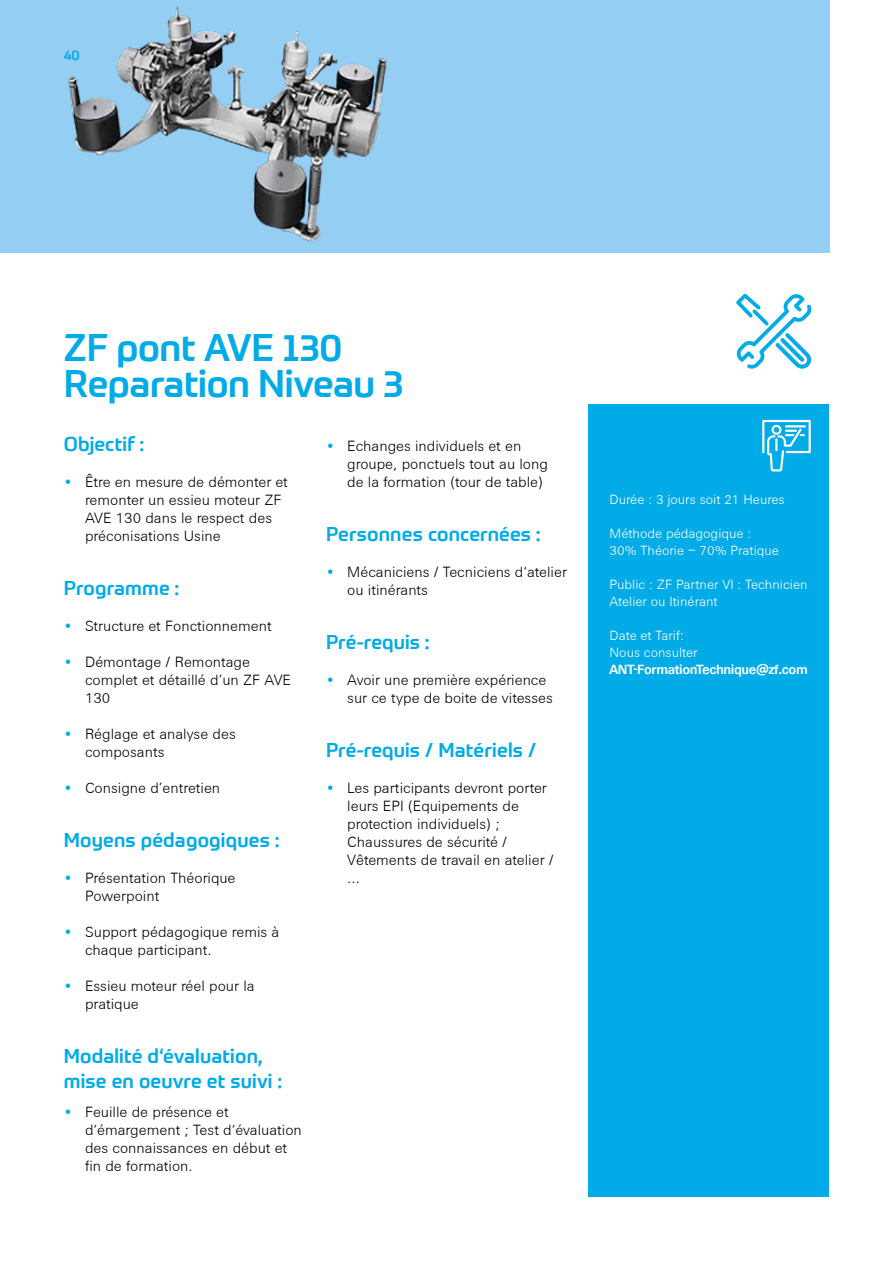
<style>
.page{position:relative;width:893px;height:1263px;background:#fff}
.page>*{position:absolute;margin:0;border:0;box-sizing:border-box;transform-origin:0 0}
.t1{font:500 37.5px/36px "ZF Prometo";letter-spacing:-.01em;color:#00abe7}
.t2{font:500 19.5px/25.2px "ZF Prometo";letter-spacing:.01em;color:#00abe7}
.t3{font:300 15px/18px "ZF Sans";color:#000}
.t4{font:300 13.5px/17.1px "ZF Sans";color:#fff}
.t5{font:700 13.5px "ZF Sans";letter-spacing:-.03em;color:#fff}
.t6{font:500 13.5px "ZF Prometo";color:#00abe7}
.s1{color:#00abe7}
</style>
<div class="page">
<div style="left:0;top:0;width:829px;height:253px;background:#94cef2"></div>
<img style="left:68px;top:6px;width:319px;height:237px">
<div style="left:588px;top:405px;width:241px;height:792px;background:#00abe7"></div>
<svg style="left:762px;top:420px;width:49px;height:51px"></svg>
<svg style="left:736px;top:294px;width:76px;height:75px"></svg>
<p class="t6" style="left:64px;top:47px;width:18px">40</p>
<h1 class="t1" style="left:64px;top:329px;width:341px">ZF pont AVE 130<br>Reparation Niveau 3</h1>
<h2 class="t2" style="left:64px;top:431px;width:82px">Objectif :</h2>
<p class="t3" style="left:85px;top:473px;width:204px;text-indent:-21px"><span class="s1">•</span> Être en mesure de démonter et remonter un essieu moteur ZF<br>AVE 130 dans le respect des préconisations Usine</p>
<h2 class="t2" style="left:64px;top:575px;width:117px">Programme :</h2>
<p class="t3" style="left:64px;top:617px;width:210px"><span class="s1">•</span> Structure et Fonctionnement</p>
<p class="t3" style="left:85px;top:653px;width:207px;text-indent:-21px"><span class="s1">•</span> Démontage / Remontage complet et détaillé d’un ZF AVE<br>130</p>
<p class="t3" style="left:85px;top:725px;width:152px;text-indent:-21px"><span class="s1">•</span> Réglage et analyse des composants</p>
<p class="t3" style="left:64px;top:779px;width:158px"><span class="s1">•</span> Consigne d’entretien</p>
<h2 class="t2" style="left:64px;top:827px;width:217px">Moyens pédagogiques :</h2>
<p class="t3" style="left:85px;top:869px;width:152px;text-indent:-21px"><span class="s1">•</span> Présentation Théorique<br>Powerpoint</p>
<p class="t3" style="left:85px;top:923px;width:196px;text-indent:-21px"><span class="s1">•</span> Support pédagogique remis à chaque participant.</p>
<p class="t3" style="left:85px;top:977px;width:171px;text-indent:-21px"><span class="s1">•</span> Essieu moteur réel pour la pratique</p>
<h2 class="t2" style="left:64px;top:1043px;width:220px">Modalité d‘évaluation, mise en oeuvre et suivi :</h2>
<p class="t3" style="left:85px;top:1103px;width:218px;text-indent:-21px"><span class="s1">•</span> Feuille de présence et d‘émargement ; Test d‘évaluation des connaissances en début et fin de formation.</p>
<p class="t3" style="left:347px;top:437px;width:202px;text-indent:-21px"><span class="s1">•</span> Echanges individuels et en groupe, ponctuels tout au long de la formation (tour de table)</p>
<h2 class="t2" style="left:326px;top:521px;width:216px">Personnes concernées :</h2>
<p class="t3" style="left:347px;top:563px;width:221px;text-indent:-21px"><span class="s1">•</span> Mécaniciens / Tecniciens d‘atelier ou itinérants</p>
<h2 class="t2" style="left:326px;top:629px;width:105px">Pré-requis :</h2>
<p class="t3" style="left:347px;top:671px;width:207px;text-indent:-21px"><span class="s1">•</span> Avoir une première expérience sur ce type de boite de vitesses</p>
<h2 class="t2" style="left:326px;top:737px;width:212px">Pré-requis / Matériels /</h2>
<p class="t3" style="left:347px;top:779px;width:208px;text-indent:-21px"><span class="s1">•</span> Les participants devront porter leurs EPI (Equipements de protection individuels) ;<br>Chaussures de sécurité /<br>Vêtements de travail en atelier / ...</p>
<p class="t4" style="left:609px;top:491px;width:177px">Durée : 3 jours soit 21 Heures</p>
<p class="t4" style="left:609px;top:525px;width:171px">Méthode pédagogique :<br>30% Théorie – 70% Pratique</p>
<p class="t4" style="left:609px;top:576px;width:200px">Public : ZF Partner VI : Technicien<br>Atelier ou Itinérant</p>
<p class="t4" style="left:609px;top:627px;width:90px">Date et Tarif:<br>Nous consulter</p>
<p class="t5" style="left:609px;top:661px;width:200px">ANT-FormationTechnique@zf.com</p>
</div>
